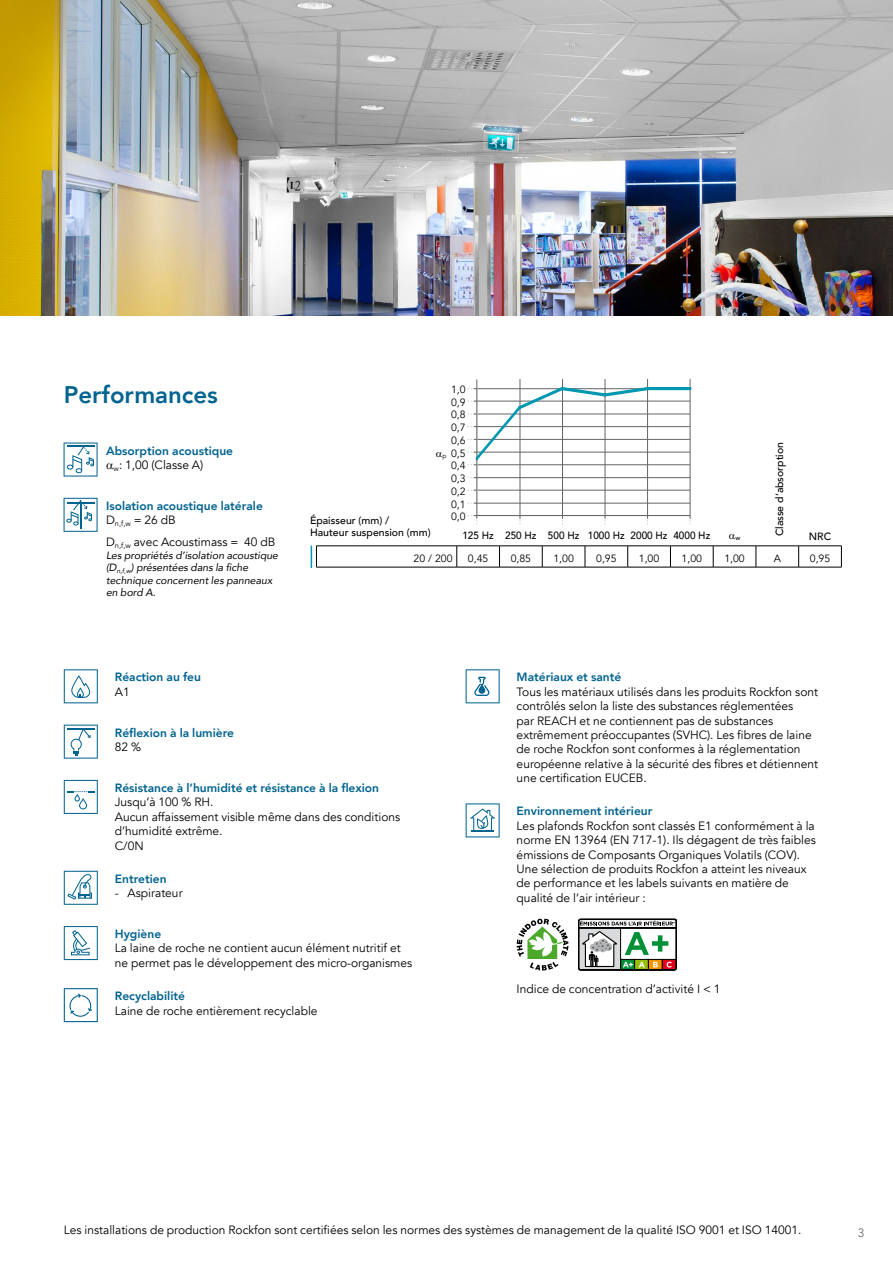
<style>
.page{position:relative;width:893px;height:1263px;background:#fff}
.page>*{position:absolute;margin:0;border:0;box-sizing:border-box;transform-origin:0 0}
.t1{font:127.35px "Chartwell Lines 50";color:#0098b0;scale:.67 1}
.t2{font:800 24px "Avenir";color:#006390}
.t3{font:12px/14.4px "Avenir";color:#000}
.t4{font:800 12px/14.4px "Avenir";color:#006390}
.t5{font:12px "Avenir";color:#646567}
.t6{font:italic 10.5px/12.6px "Avenir";color:#000}
.t7{font:10.5px/12.8px "Avenir";color:#000;text-align:justify}
.t8{font:500 10.5px/12.6px "Avenir";color:#000}
.t9{font:500 10.5px "Avenir";color:#000;scale:.95 1}
.t10{font:500 6.45px "Avenir";color:#000}
.t11{font:6.45px "Avenir";color:#000}
.s1{font-weight:400;color:#000}
</style>
<div class="page">
<img style="left:0;top:0;width:893px;height:316px">
<svg style="left:64px;top:669px;width:34px;height:34px"></svg>
<svg style="left:64px;top:725px;width:34px;height:34px"></svg>
<svg style="left:64px;top:780px;width:34px;height:34px"></svg>
<svg style="left:64px;top:871px;width:34px;height:34px"></svg>
<svg style="left:64px;top:926px;width:34px;height:34px"></svg>
<svg style="left:64px;top:988px;width:34px;height:34px"></svg>
<svg style="left:466px;top:669px;width:34px;height:34px"></svg>
<svg style="left:466px;top:803px;width:34px;height:34px"></svg>
<svg style="left:517px;top:919px;width:51px;height:51px"></svg>
<svg style="left:578px;top:919px;width:99px;height:51px"></svg>
<svg style="left:456px;top:547px;width:1px;height:20px"></svg>
<svg style="left:499px;top:547px;width:1px;height:20px"></svg>
<svg style="left:542px;top:547px;width:1px;height:20px"></svg>
<svg style="left:585px;top:547px;width:1px;height:20px"></svg>
<svg style="left:627px;top:547px;width:1px;height:20px"></svg>
<svg style="left:670px;top:547px;width:1px;height:20px"></svg>
<svg style="left:713px;top:547px;width:1px;height:20px"></svg>
<svg style="left:756px;top:547px;width:1px;height:20px"></svg>
<svg style="left:798px;top:547px;width:1px;height:20px"></svg>
<svg style="left:841px;top:547px;width:1px;height:20px"></svg>
<hr style="left:316px;top:567px;width:141px;height:1px;background:#000">
<hr style="left:457px;top:567px;width:42px;height:1px;background:#000">
<hr style="left:499px;top:567px;width:43px;height:1px;background:#000">
<hr style="left:542px;top:567px;width:43px;height:1px;background:#000">
<hr style="left:585px;top:567px;width:43px;height:1px;background:#000">
<hr style="left:628px;top:567px;width:42px;height:1px;background:#000">
<hr style="left:670px;top:567px;width:43px;height:1px;background:#000">
<hr style="left:713px;top:567px;width:43px;height:1px;background:#000">
<hr style="left:756px;top:567px;width:43px;height:1px;background:#000">
<hr style="left:799px;top:567px;width:43px;height:1px;background:#000">
<hr style="left:316px;top:546px;width:141px;height:1px;background:#000">
<hr style="left:457px;top:546px;width:42px;height:1px;background:#000">
<hr style="left:499px;top:546px;width:43px;height:1px;background:#000">
<hr style="left:542px;top:546px;width:43px;height:1px;background:#000">
<hr style="left:585px;top:546px;width:43px;height:1px;background:#000">
<hr style="left:628px;top:546px;width:42px;height:1px;background:#000">
<hr style="left:670px;top:546px;width:43px;height:1px;background:#000">
<hr style="left:713px;top:546px;width:43px;height:1px;background:#000">
<hr style="left:756px;top:546px;width:43px;height:1px;background:#000">
<hr style="left:799px;top:546px;width:43px;height:1px;background:#000">
<svg style="left:311px;top:546px;width:6px;height:21px"></svg>
<svg style="left:467px;top:515px;width:11px;height:10px"></svg>
<hr style="left:474px;top:388px;width:216px;height:1px;background:#646567">
<hr style="left:474px;top:490px;width:216px;height:1px;background:#646567">
<hr style="left:474px;top:414px;width:216px;height:1px;background:#646567">
<hr style="left:474px;top:439px;width:216px;height:1px;background:#646567">
<hr style="left:474px;top:464px;width:216px;height:1px;background:#646567">
<hr style="left:520px;top:379px;width:1px;height:139px;background:#646567">
<hr style="left:562px;top:379px;width:1px;height:139px;background:#646567">
<hr style="left:605px;top:379px;width:1px;height:139px;background:#646567">
<hr style="left:647px;top:379px;width:1px;height:139px;background:#646567">
<hr style="left:690px;top:379px;width:1px;height:139px;background:#646567">
<hr style="left:474px;top:503px;width:216px;height:1px;background:#646567">
<hr style="left:474px;top:477px;width:216px;height:1px;background:#646567">
<hr style="left:474px;top:452px;width:216px;height:1px;background:#646567">
<hr style="left:474px;top:426px;width:216px;height:1px;background:#646567">
<hr style="left:474px;top:401px;width:216px;height:1px;background:#646567">
<hr style="left:477px;top:379px;width:1px;height:139px;background:#646567">
<hr style="left:474px;top:515px;width:216px;height:1px;background:#646567">
<svg style="left:64px;top:442px;width:34px;height:34px"></svg>
<svg style="left:64px;top:498px;width:34px;height:34px"></svg>
<h2 class="t2" style="left:64px;top:376px;width:156px">Performances</h2>
<p class="t4" style="left:114px;top:443px;width:121px;text-indent:-8px">Absorption acoustique <sub>w</sub><span class="s1">: 1,00 (Classe A)</span></p>
<p class="t4" style="left:106px;top:498px;width:158px">Isolation acoustique latérale<br><span class="s1">D</span><sub>n,f,w</sub> <span class="s1">= 26 dB</span></p>
<p class="t3" style="left:106px;top:535px;width:171px">D<sub>n,f,w</sub> avec Acoustimass = 40 dB</p>
<p class="t6" style="left:106px;top:548px;width:174px">Les propriétés d’isolation acoustique (D<sub>n,f,w</sub>) présentées dans la fiche technique concernent les panneaux en bord A.</p>
<p class="t8" style="left:310px;top:513px;width:122px">Épaisseur (mm) /<br>Hauteur suspension (mm)</p>
<p class="t7" style="left:451px;top:383px;width:16px">1,0<br>0,9<br>0,8<br>0,7<br>0,6<br>0,5<br>0,4<br>0,3<br>0,2<br>0,1<br>0,0</p>
<h1 class="t1" style="left:477px;top:387px;width:324px">45+85+100+95+100+100</h1>
<p class="t8" style="left:773px;top:536px;width:96px;rotate:-90deg">Classe d’absorption</p>
<p class="t11" style="left:442px;top:452px;width:5px">p</p>
<p class="t9" style="left:462px;top:526px;width:262px">125 Hz 250 Hz 500 Hz 1000 Hz 2000 Hz 4000 Hz</p>
<p class="t10" style="left:735px;top:532px;width:6px">w</p>
<p class="t8" style="left:809px;top:530px;width:24px">NRC</p>
<p class="t7" style="left:414px;top:552px;width:40px">20 / 200</p>
<p class="t7" style="left:468px;top:552px;width:22px">0,45</p>
<p class="t7" style="left:511px;top:552px;width:22px">0,85</p>
<p class="t7" style="left:553px;top:552px;width:22px">1,00</p>
<p class="t7" style="left:596px;top:552px;width:22px">0,95</p>
<p class="t7" style="left:639px;top:552px;width:22px">1,00</p>
<p class="t7" style="left:682px;top:552px;width:22px">1,00</p>
<p class="t7" style="left:724px;top:552px;width:22px">1,00</p>
<p class="t7" style="left:774px;top:552px;width:9px">A</p>
<p class="t7" style="left:810px;top:552px;width:22px">0,95</p>
<p class="t4" style="left:115px;top:670px;width:88px">Réaction au feu</p>
<p class="t3" style="left:115px;top:685px;width:16px">A1</p>
<p class="t4" style="left:115px;top:725px;width:121px">Réflexion à la lumière</p>
<p class="t3" style="left:115px;top:740px;width:28px">82 %</p>
<p class="t4" style="left:115px;top:780px;width:266px">Résistance à l’humidité et résistance à la flexion</p>
<p class="t3" style="left:115px;top:795px;width:287px">Jusqu’à 100 % RH.<br>Aucun affaissement visible même dans des conditions d’humidité extrême.<br>C/0N</p>
<p class="t4" style="left:115px;top:871px;width:53px">Entretien</p>
<p class="t3" style="left:115px;top:886px;width:69px">- Aspirateur</p>
<p class="t4" style="left:115px;top:927px;width:48px">Hygiène</p>
<p class="t3" style="left:115px;top:941px;width:299px">La laine de roche ne contient aucun élément nutritif et ne permet pas le développement des micro-organismes</p>
<p class="t4" style="left:115px;top:989px;width:72px">Recyclabilité</p>
<p class="t3" style="left:115px;top:1003px;width:204px">Laine de roche entièrement recyclable</p>
<p class="t4" style="left:517px;top:670px;width:106px">Matériaux et santé</p>
<p class="t3" style="left:517px;top:685px;width:303px">Tous les matériaux utilisés dans les produits Rockfon sont contrôlés selon la liste des substances réglementées<br>par REACH et ne contiennent pas de substances extrêmement préoccupantes (SVHC). Les fibres de laine de roche Rockfon sont conformes à la réglementation européenne relative à la sécurité des fibres et détiennent une certification EUCEB.</p>
<p class="t4" style="left:517px;top:804px;width:137px">Environnement intérieur</p>
<p class="t3" style="left:517px;top:819px;width:301px">Les plafonds Rockfon sont classés E1 conformément à la norme EN 13964 (EN 717-1). Ils dégagent de très faibles émissions de Composants Organiques Volatils (COV).<br>Une sélection de produits Rockfon a atteint les niveaux de performance et les labels suivants en matière de qualité de l’air intérieur :</p>
<p class="t3" style="left:517px;top:982px;width:205px">Indice de concentration d’activité I &lt; 1</p>
<p class="t3" style="left:64px;top:1222px;width:739px">Les installations de production Rockfon sont certifiées selon les normes des systèmes de management de la qualité ISO 9001 et ISO 14001.</p>
<p class="t5" style="left:858px;top:1226px;width:8px">3</p>
</div>
